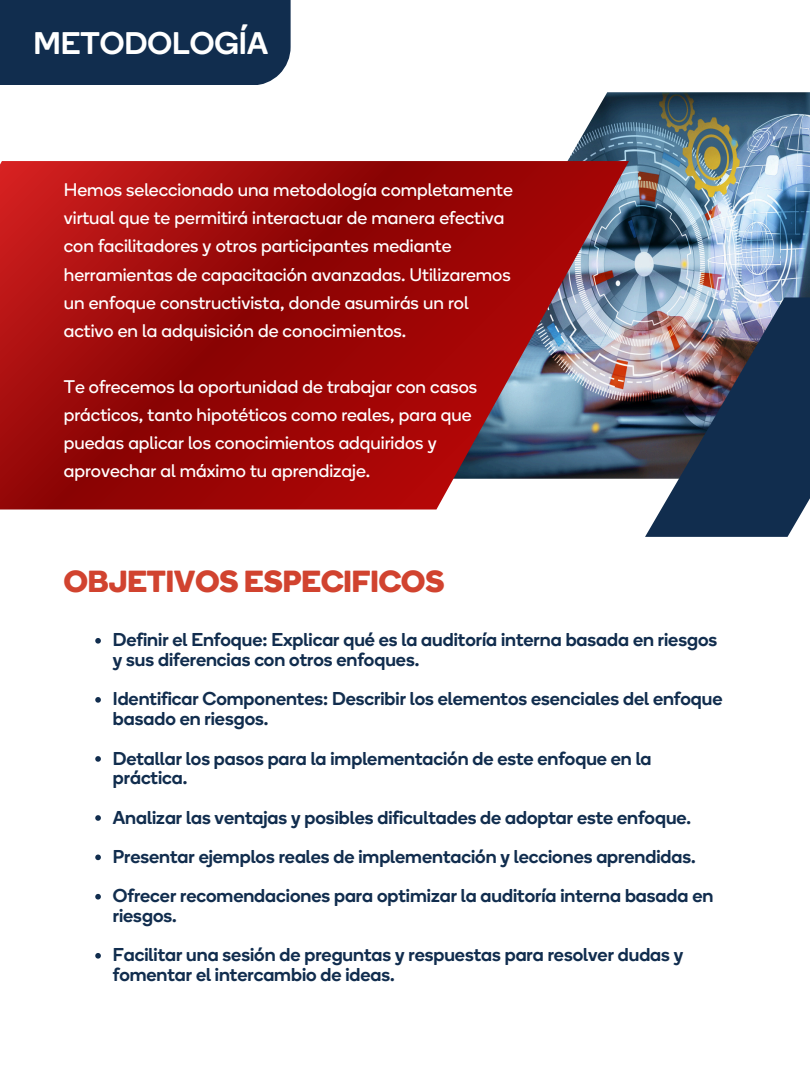
<style>
.page{position:relative;width:810px;height:1080px;background:#fff}
.page>*{position:absolute;margin:0;border:0;box-sizing:border-box;transform-origin:0 0}
.t1{font:500 31.25px "HILVCC Boing";color:#fff}
.t2{font:700 30.5px "HILVCC Boing";color:#d1432f}
.t3{font:500 18.62px/19.8px "HILVCC Boing";color:#112d4e}
.t4{font:18.25px/28.1px "HILVCC Boing";color:#fff}
</style>
<div class="page">
<img style="left:567px;top:92px;width:243px;height:386px">
<svg style="left:0;top:161px;width:629px;height:349px;background:#9b1e21"></svg>
<img style="left:645px;top:297px;width:165px;height:240px">
<svg style="left:95px;top:638px;width:6px;height:6px"></svg>
<svg style="left:95px;top:697px;width:6px;height:6px"></svg>
<svg style="left:95px;top:756px;width:6px;height:6px"></svg>
<svg style="left:95px;top:815px;width:6px;height:6px"></svg>
<svg style="left:95px;top:855px;width:6px;height:5px"></svg>
<svg style="left:95px;top:894px;width:6px;height:6px"></svg>
<svg style="left:95px;top:953px;width:6px;height:6px"></svg>
<div style="left:0;top:0;width:290px;height:85px;background:#112d4e"></div>
<p class="t1" style="left:33px;top:22px;width:236px">METODOLOGÍA</p>
<p class="t4" style="left:64px;top:175px;width:451px">Hemos seleccionado una metodología completamente virtual que te permitirá interactuar de manera efectiva con facilitadores y otros participantes mediante herramientas de capacitación avanzadas. Utilizaremos un enfoque constructivista, donde asumirás un rol activo en la adquisición de conocimientos.</p>
<p class="t4" style="left:64px;top:372px;width:415px">Te ofrecemos la oportunidad de trabajar con casos prácticos, tanto hipotéticos como reales, para que puedas aplicar los conocimientos adquiridos y aprovechar al máximo tu aprendizaje.</p>
<p class="t2" style="left:64px;top:560px;width:382px">OBJETIVOS ESPECIFICOS</p>
<p class="t3" style="left:113px;top:629px;width:606px">Definir el Enfoque: Explicar qué es la auditoría interna basada en riesgos y sus diferencias con otros enfoques.</p>
<h1 class="t3" style="left:113px;top:688px;width:611px">Identificar Componentes: Describir los elementos esenciales del enfoque basado en riesgos.</h1>
<p class="t3" style="left:113px;top:748px;width:540px">Detallar los pasos para la implementación de este enfoque en la práctica.</p>
<p class="t3" style="left:113px;top:807px;width:580px">Analizar las ventajas y posibles dificultades de adoptar este enfoque.</p>
<p class="t3" style="left:113px;top:846px;width:584px">Presentar ejemplos reales de implementación y lecciones aprendidas.</p>
<p class="t3" style="left:113px;top:885px;width:602px">Ofrecer recomendaciones para optimizar la auditoría interna basada en riesgos.</p>
<p class="t3" style="left:113px;top:944px;width:572px">Facilitar una sesión de preguntas y respuestas para resolver dudas y fomentar el intercambio de ideas.</p>
</div>
